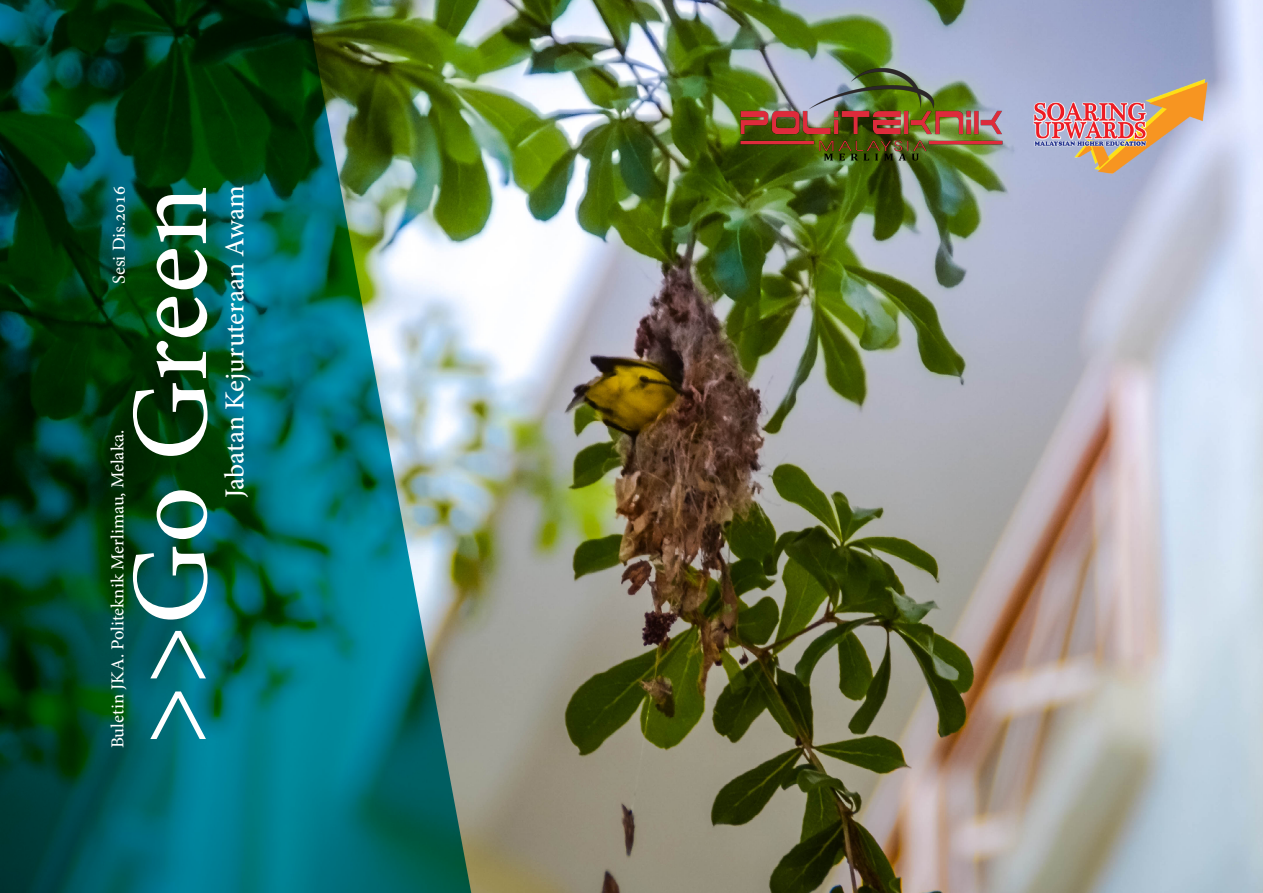
<style>
.page{position:relative;width:1263px;height:893px;background:#fff}
.page>*{position:absolute;margin:0;border:0;box-sizing:border-box;transform-origin:0 0}
.t1{font:108px "Adobe Hebrew";color:#fff}
.t2{font:27px "Adobe Hebrew";letter-spacing:-.01em;color:#fff}
.t3{font:18px "Adobe Hebrew";color:#fff}
</style>
<div class="page">
<img style="left:474px;top:0;width:789px;height:893px">
<svg style="left:0;top:0;width:474px;height:893px;background:#196251"></svg>
<img style="left:1032px;top:79px;width:177px;height:95px">
<img style="left:735px;top:66px;width:273px;height:100px">
<h1 class="t1" style="left:105px;top:746px;width:562px;rotate:-90deg">&gt;&gt;Go Green</h1>
<h2 class="t2" style="left:218px;top:498px;width:314px;rotate:-90deg">Jabatan Kejuruteraan Awam</h2>
<p class="t3" style="left:108px;top:284px;width:100px;rotate:-90deg">Sesi Dis.2016</p>
<p class="t3" style="left:107px;top:748px;width:320px;rotate:-90deg">Buletin JKA. Politeknik Merlimau, Melaka.</p>
</div>
